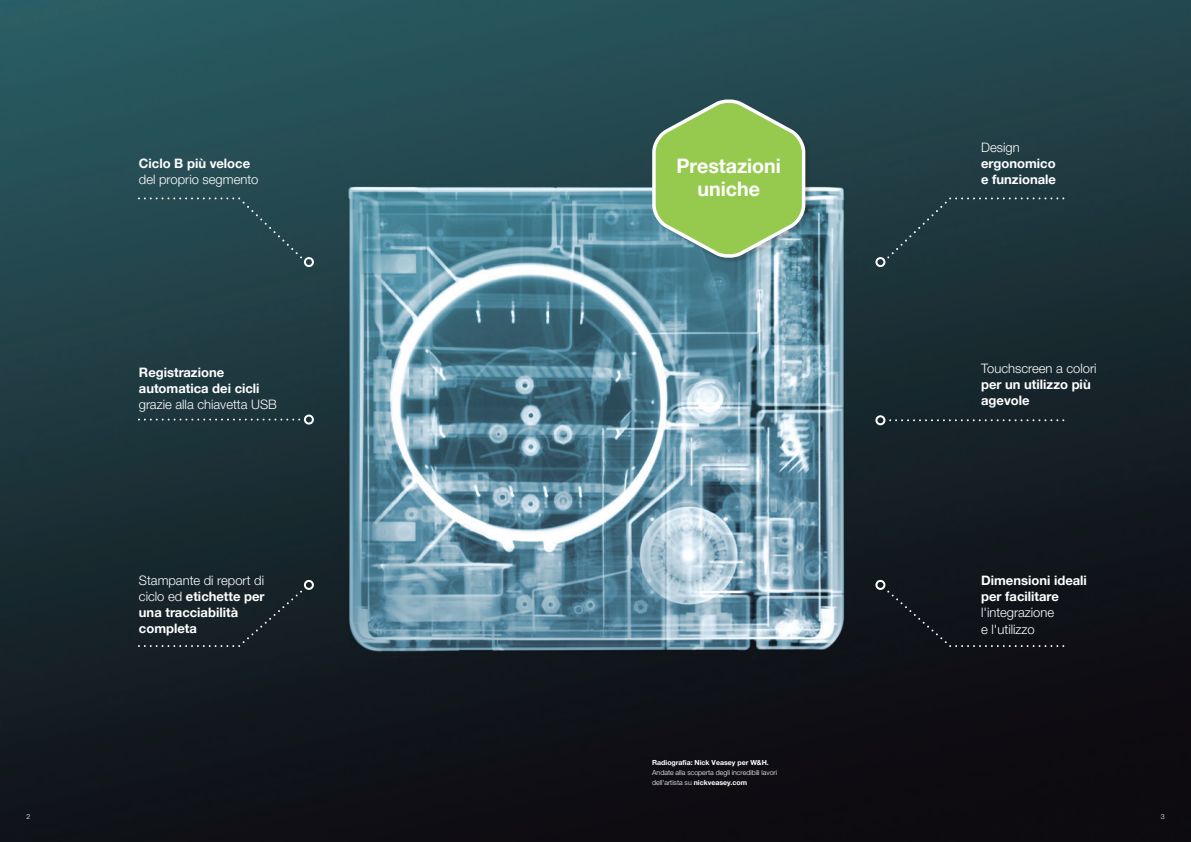
<style>
.page{position:relative;width:1191px;height:842px;background:#fff}
.page>*{position:absolute;margin:0;border:0;box-sizing:border-box;transform-origin:0 0}
.t1{font:700 20px/23px "Helvetica Neue World 75";color:#fff;text-align:center}
.t2{font:700 13px/16px "Helvetica Neue World 75";color:#fff}
.t3{font:13px/16px "Helvetica Neue World 45 Lt";color:#fff}
.t4{font:7px/10px "Helvetica Neue World 45 Lt";color:#fff}
.t5{font:700 7px "Helvetica Neue World 75";color:#fff}
.s1{font-family:"Helvetica Neue World 45 Lt";font-weight:400}
.s2{font-family:"Helvetica Neue World 75";font-weight:700}
</style>
<div class="page">
<img style="left:0;top:0;width:1191px;height:842px">
<svg style="left:139px;top:419px;width:161px;height:2px"></svg>
<div style="left:139px;top:197px;width:163px;height:61px;background:#24474e"></div>
<div style="left:139px;top:591px;width:163px;height:56px;background:#162126"></div>
<div style="left:304px;top:415px;width:10px;height:10px;border:2px solid #fff;border-radius:50%"></div>
<div style="left:304px;top:257px;width:10px;height:10px;border:2px solid #fff;border-radius:50%"></div>
<div style="left:304px;top:580px;width:10px;height:10px;border:2px solid #fff;border-radius:50%"></div>
<svg style="left:890px;top:419px;width:167px;height:2px"></svg>
<div style="left:887px;top:197px;width:170px;height:61px;background:#1d373e"></div>
<div style="left:887px;top:591px;width:170px;height:56px;background:#101318"></div>
<div style="left:875px;top:415px;width:10px;height:10px;border:2px solid #fff;border-radius:50%"></div>
<div style="left:875px;top:257px;width:10px;height:10px;border:2px solid #fff;border-radius:50%"></div>
<div style="left:875px;top:580px;width:10px;height:10px;border:2px solid #fff;border-radius:50%"></div>
<div style="left:653px;top:100px;width:158px;height:164px;background:#231f20;opacity:.23"></div>
<svg style="left:650px;top:96px;width:157px;height:166px;background:#85b365"></svg>
<p class="t2" style="left:139px;top:155px;width:113px">Ciclo B più veloce</p>
<p class="t3" style="left:139px;top:171px;width:121px">del proprio segmento</p>
<p class="t2" style="left:139px;top:364px;width:122px">Registrazione automatica dei cicli</p>
<p class="t3" style="left:139px;top:396px;width:139px">grazie alla chiavetta USB</p>
<p class="t3" style="left:139px;top:573px;width:127px">Stampante di report di</p>
<p class="t2" style="left:139px;top:589px;width:127px"><span class="s1">ciclo ed</span> etichette per una tracciabilità completa</p>
<h1 class="t1" style="left:676px;top:154px;width:106px">Prestazioni uniche</h1>
<p class="t5" style="left:652px;top:759px;width:118px">Radiografia: Nick Veasey per W&amp;H.</p>
<p class="t4" style="left:652px;top:768px;width:126px">Andate alla scoperta degli incredibili lavori dell'artista su <span class="s2">nickveasey.com</span></p>
<p class="t3" style="left:981px;top:139px;width:40px">Design</p>
<p class="t2" style="left:981px;top:155px;width:76px">ergonomico e funzionale</p>
<p class="t3" style="left:981px;top:360px;width:117px">Touchscreen a colori</p>
<p class="t2" style="left:981px;top:376px;width:111px">per un utilizzo più agevole</p>
<p class="t2" style="left:981px;top:573px;width:107px">Dimensioni ideali per facilitare</p>
<p class="t3" style="left:981px;top:605px;width:74px">l'integrazione e l'utilizzo</p>
<p class="t4" style="left:26px;top:811px;width:5px">2</p>
<p class="t4" style="left:1160px;top:811px;width:5px">3</p>
</div>
